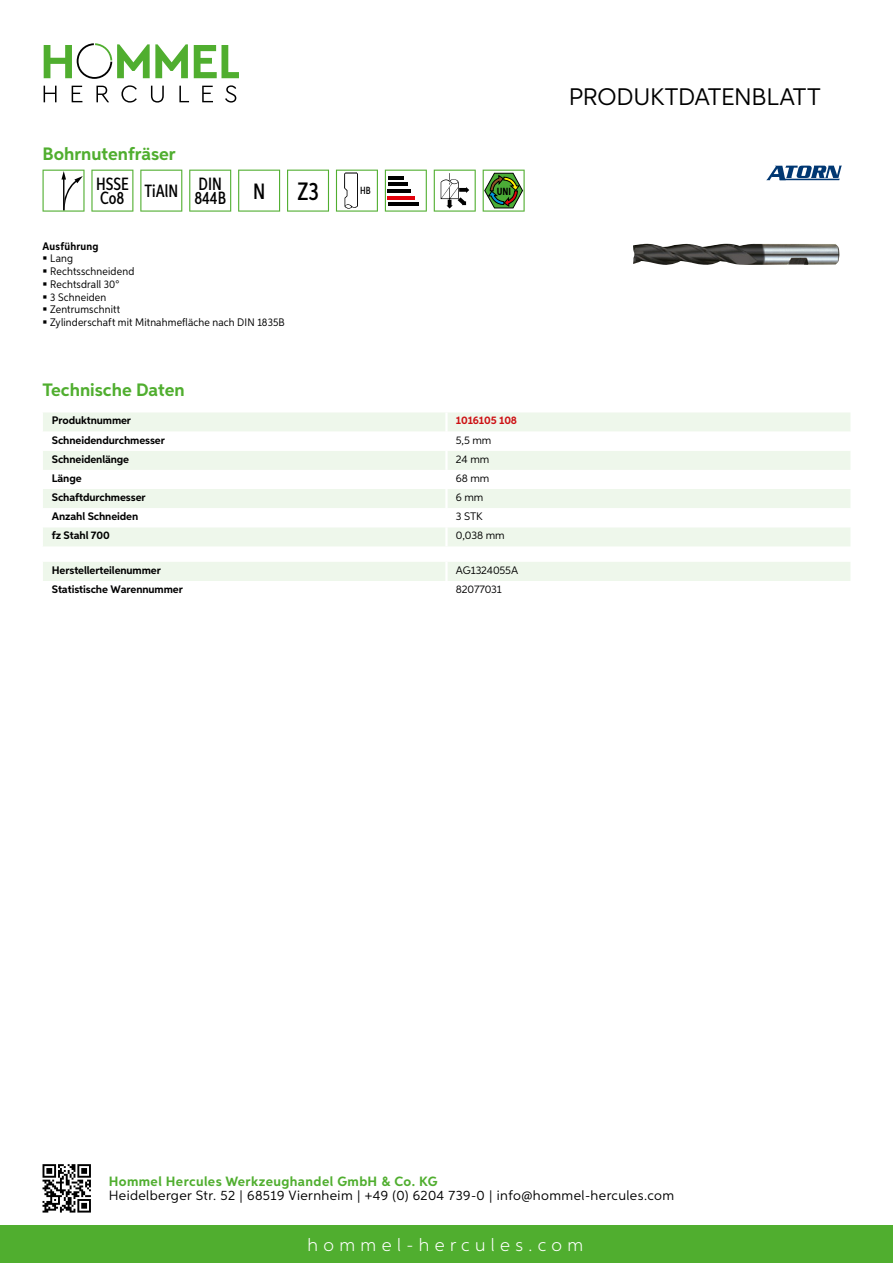
<style>
.page{position:relative;width:893px;height:1263px;background:#fff}
.page>*{position:absolute;margin:0;border:0;box-sizing:border-box;transform-origin:0 0}
.t1{font:500 25.2px "Aspira XX Nar";color:#000}
.t2{font:24px "Aspira";letter-spacing:-.01em;color:#000}
.t3{font:700 18px "Aspira";color:#50ae2f}
.t4{font:300 18px "Aspira";letter-spacing:.3em;color:#fff}
.t5{font:500 17.85px "Aspira XX Nar";color:#000}
.t6{font:13.5px "Aspira";letter-spacing:.03em;color:#000}
.t7{font:700 13.5px "Aspira";letter-spacing:.03em;color:#50ae2f}
.t8{font:700 10.95px "Aspira";letter-spacing:-.01em;color:#000}
.t9{font:10.95px/12.8px "Aspira Nar";letter-spacing:.015em;color:#000}
.t10{font:10.95px "Aspira";letter-spacing:-.01em;color:#000}
.t11{font:700 10.95px "Aspira";letter-spacing:-.01em;color:#cd1013}
.t12{font:700 10.95px "Aspira Nar";letter-spacing:.02em;color:#000}
.t13{font:700 10.35px "Aspira XX Nar";color:#000}
.t14{font:500 10.35px "Aspira XX Nar";color:#000}
</style>
<div class="page">
<div style="left:0;top:1226px;width:893px;height:37px;background:#50ae2f"></div>
<svg style="left:43px;top:1164px;width:48px;height:48px"></svg>
<svg style="left:194px;top:45px;width:45px;height:33px"></svg>
<svg style="left:44px;top:43px;width:144px;height:36px"></svg>
<svg style="left:44px;top:86px;width:13px;height:16px"></svg>
<svg style="left:72px;top:86px;width:10px;height:16px"></svg>
<svg style="left:96px;top:86px;width:13px;height:16px"></svg>
<svg style="left:121px;top:85px;width:16px;height:18px"></svg>
<svg style="left:151px;top:86px;width:13px;height:17px"></svg>
<svg style="left:179px;top:86px;width:10px;height:16px"></svg>
<svg style="left:202px;top:86px;width:11px;height:16px"></svg>
<svg style="left:225px;top:85px;width:11px;height:18px"></svg>
<svg style="left:43px;top:412px;width:807px;height:134px;background:#eef7eb"></svg>
<svg style="left:43px;top:432px;width:807px;height:95px"></svg>
<hr style="left:445px;top:412px;width:3px;height:20px;background:#fff">
<hr style="left:445px;top:432px;width:3px;height:19px;background:#fff">
<hr style="left:445px;top:451px;width:3px;height:19px;background:#fff">
<hr style="left:445px;top:470px;width:3px;height:19px;background:#fff">
<hr style="left:445px;top:489px;width:3px;height:19px;background:#fff">
<hr style="left:445px;top:508px;width:3px;height:19px;background:#fff">
<hr style="left:445px;top:527px;width:3px;height:19px;background:#fff">
<div style="left:43px;top:562px;width:807px;height:19px;background:#eef7eb"></div>
<svg style="left:43px;top:170px;width:42px;height:42px"></svg>
<svg style="left:91px;top:170px;width:42px;height:42px"></svg>
<svg style="left:140px;top:170px;width:42px;height:42px"></svg>
<svg style="left:189px;top:170px;width:42px;height:42px"></svg>
<svg style="left:238px;top:170px;width:42px;height:42px"></svg>
<svg style="left:287px;top:170px;width:42px;height:42px"></svg>
<svg style="left:336px;top:170px;width:42px;height:42px"></svg>
<svg style="left:385px;top:170px;width:42px;height:42px"></svg>
<hr style="left:388px;top:176px;width:16px;height:3px;background:#000">
<hr style="left:388px;top:183px;width:19px;height:3px;background:#000">
<hr style="left:388px;top:189px;width:23px;height:3px;background:#000">
<hr style="left:388px;top:196px;width:27px;height:3px;background:#e3000b">
<hr style="left:388px;top:203px;width:30px;height:3px;background:#000">
<svg style="left:434px;top:170px;width:42px;height:42px"></svg>
<svg style="left:483px;top:170px;width:42px;height:42px"></svg>
<img style="left:633px;top:243px;width:207px;height:22px">
<svg style="left:766px;top:166px;width:76px;height:14px"></svg>
<h3 class="t3" style="left:43px;top:142px;width:135px">Bohrnutenfräser</h3>
<h3 class="t5" style="left:96px;top:173px;width:34px">HSSE</h3>
<h3 class="t5" style="left:100px;top:180px;width:123px">Co8 TiAlN DIN</h3>
<h3 class="t5" style="left:194px;top:187px;width:72px">844B <sup>N</sup></h3>
<h1 class="t1" style="left:297px;top:176px;width:23px">Z3</h1>
<p class="t14" style="left:360px;top:185px;width:12px">HB</p>
<p class="t13" style="left:497px;top:185px;width:16px">UNI</p>
<p class="t12" style="left:43px;top:239px;width:58px">Ausführung</p>
<p class="t9" style="left:50px;top:252px;width:236px">Lang<br>Rechtsschneidend<br>Rechtsdrall 30°<br>3 Schneiden<br>Zentrumschnitt<br>Zylinderschaft mit Mitnahmefläche nach DIN 1835B</p>
<h3 class="t3" style="left:43px;top:378px;width:144px">Technische Daten</h3>
<p class="t8" style="left:52px;top:414px;width:81px">Produktnummer</p>
<p class="t11" style="left:456px;top:414px;width:63px">1016105 108</p>
<p class="t8" style="left:52px;top:433px;width:115px">Schneidendurchmesser</p>
<p class="t10" style="left:456px;top:433px;width:37px">5,5 mm</p>
<p class="t8" style="left:52px;top:452px;width:79px">Schneidenlänge</p>
<p class="t10" style="left:456px;top:452px;width:35px">24 mm</p>
<p class="t8" style="left:52px;top:471px;width:31px">Länge</p>
<p class="t10" style="left:456px;top:471px;width:35px">68 mm</p>
<p class="t8" style="left:52px;top:490px;width:95px">Schaftdurchmesser</p>
<p class="t10" style="left:456px;top:490px;width:29px">6 mm</p>
<p class="t8" style="left:52px;top:510px;width:88px">Anzahl Schneiden</p>
<p class="t10" style="left:456px;top:510px;width:22px">3 STK</p>
<p class="t8" style="left:52px;top:529px;width:59px">fz Stahl 700</p>
<p class="t10" style="left:456px;top:529px;width:50px">0,038 mm</p>
<p class="t8" style="left:52px;top:563px;width:111px">Herstellerteilenummer</p>
<p class="t10" style="left:456px;top:563px;width:63px">AG1324055A</p>
<p class="t8" style="left:52px;top:582px;width:132px">Statistische Warennummer</p>
<p class="t10" style="left:456px;top:582px;width:48px">82077031</p>
<h2 class="t2" style="left:569px;top:82px;width:253px">Produktdatenblatt</h2>
<p class="t7" style="left:109px;top:1172px;width:330px">Hommel Hercules Werkzeughandel GmbH &amp; Co. KG</p>
<p class="t6" style="left:109px;top:1187px;width:567px">Heidelberger Str. 52 | 68519 Viernheim | +49 (0) 6204 739-0 | info@hommel-hercules.com</p>
<h3 class="t4" style="left:307px;top:1234px;width:277px">hommel-hercules.com</h3>
</div>
